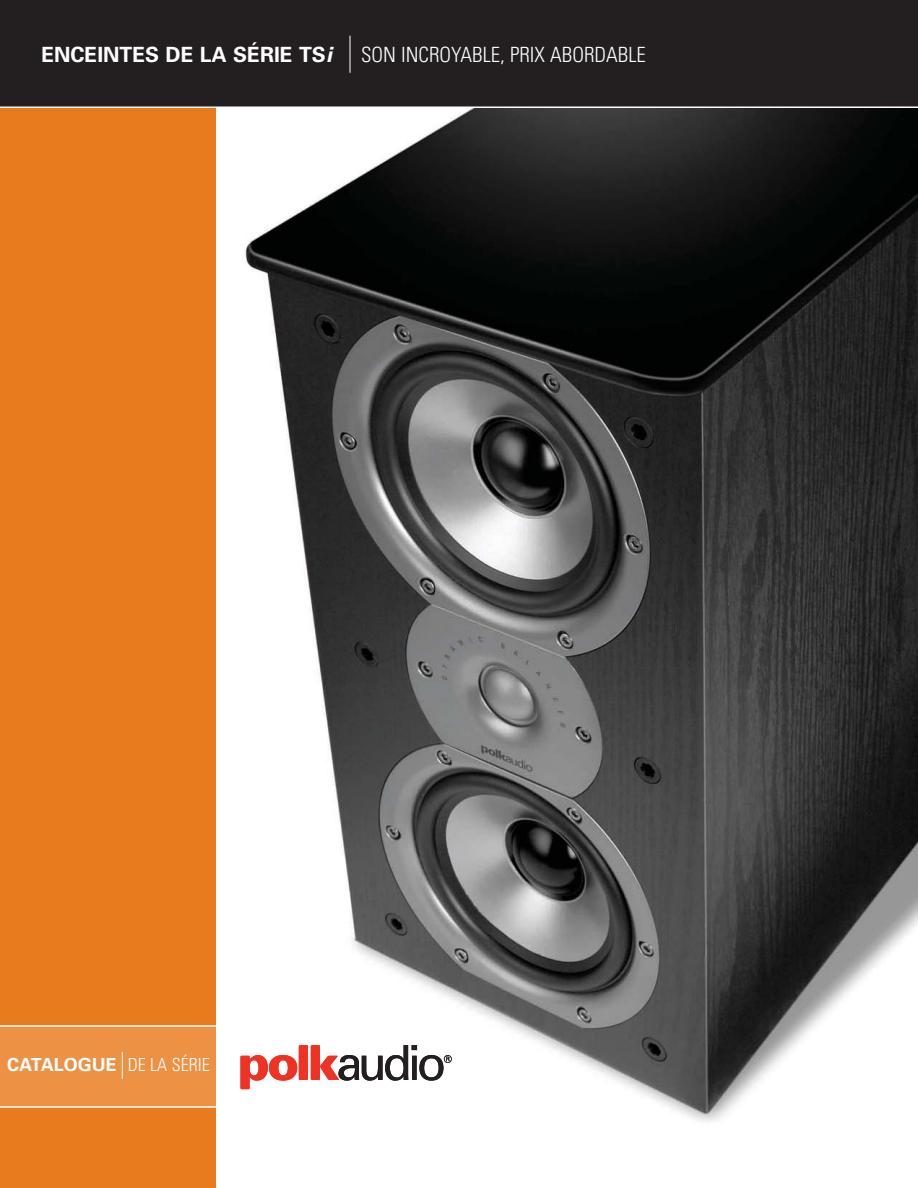
<style>
.page{position:relative;width:918px;height:1188px;background:#fff}
.page>*{position:absolute;margin:0;border:0;box-sizing:border-box;transform-origin:0 0}
.t1{font:300 condensed 21px "Univers";color:#fff}
.t2{font:700 21px "Univers";color:#fff}
.t3{font:700 18px "Univers";color:#fff}
.s1{font-style:italic}
.s2{font-weight:300;font-stretch:condensed}
</style>
<div class="page">
<img style="left:241px;top:108px;width:677px;height:1014px">
<div style="left:0;top:101px;width:216px;height:1087px;background:#e87b1e"></div>
<div style="left:0;top:0;width:918px;height:108px;background:#231f20"></div>
<div style="left:0;top:1026px;width:216px;height:81px;background:#ed9245"></div>
<hr style="left:350px;top:36px;width:1px;height:37px;background:#fff">
<hr style="left:0;top:1025px;width:216px;height:2px;background:#fff">
<hr style="left:0;top:1106px;width:216px;height:2px;background:#fff">
<svg style="left:240px;top:1055px;width:57px;height:34px"></svg>
<div style="left:299px;top:1045px;width:9px;height:35px;background:#ee3224"></div>
<svg style="left:311px;top:1045px;width:141px;height:36px"></svg>
<svg style="left:122px;top:1052px;width:1px;height:27px"></svg>
<p class="t2" style="left:41px;top:47px;width:292px">ENCEINTES DE LA SÉRIE TS<span class="s1">i</span></p>
<p class="t1" style="left:361px;top:47px;width:286px">SON INCROYABLE, PRIX ABORDABLE</p>
<p class="t3" style="left:7px;top:1058px;width:204px">CATALOGUE <span class="s2">DE LA SÉRIE</span></p>
</div>
